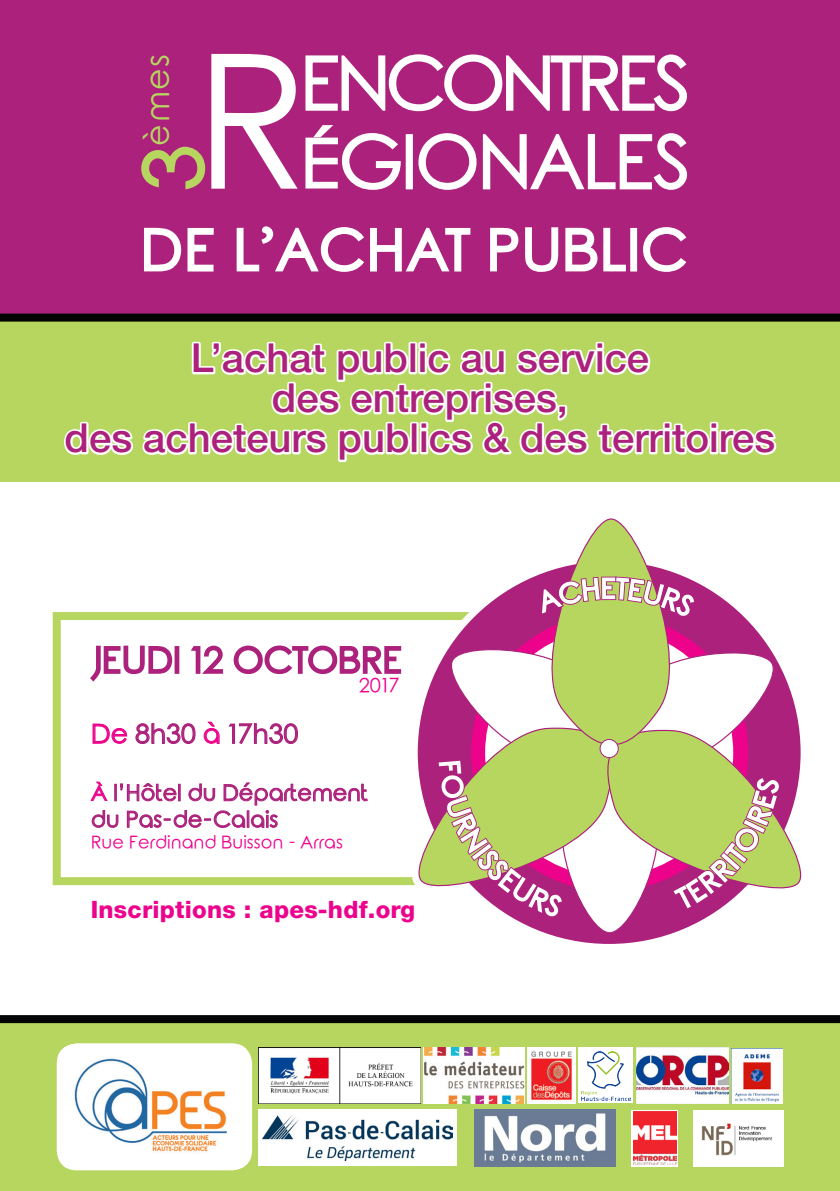
<style>
.page{position:relative;width:840px;height:1191px;background:#fff}
.page>*{position:absolute;margin:0;border:0;box-sizing:border-box;transform-origin:0 0}
.t1{font:186px "Rounded Elegance";color:#fff}
.t2{font:83.2px "Rounded Elegance";color:#b7d660}
.t3{font:73.8px "Rounded Elegance";letter-spacing:-.07em;color:#fff}
.t4{font:73.8px "Rounded Elegance";letter-spacing:-.05em;color:#fff}
.t5{font:56.2px "Rounded Elegance";letter-spacing:.025em;color:#fff}
.t6{font:500 40px "Helvetica Neue LT Std";color:#ac217b}
.t7{font:35.4px "Rounded Elegance";color:#ac217b}
.t8{font:33px "Rounded Elegance";color:#b7d660}
.t9{font:27.4px "Rounded Elegance";color:#fff}
.t10{font:26.4px "Rounded Elegance";color:#ac217b}
.t11{font:800 24px "Helvetica Neue LT Std";letter-spacing:.01em;color:#ed028c}
.t12{font:22px/26.4px "Rounded Elegance";color:#ac217b}
.t13{font:20px "Rounded Elegance";color:#ed028c}
.t14{font:17.6px "Rounded Elegance";color:#ed028c}
.s1{font-family:"Minion Pro";font-size:62px}
.s2{color:#ed028c}
</style>
<div class="page">
<div style="left:0;top:0;width:839px;height:317px;background:#ac217b"></div>
<svg style="left:305px;top:54px;width:382px;height:58px"></svg>
<svg style="left:141px;top:146px;width:65px;height:44px"></svg>
<svg style="left:305px;top:125px;width:96px;height:65px"></svg>
<div style="left:405px;top:134px;width:7px;height:55px;border:2px solid #fff"></div>
<svg style="left:418px;top:133px;width:269px;height:57px"></svg>
<svg style="left:144px;top:227px;width:70px;height:45px"></svg>
<svg style="left:236px;top:226px;width:235px;height:46px"></svg>
<svg style="left:490px;top:227px;width:136px;height:45px"></svg>
<div style="left:630px;top:228px;width:6px;height:43px;border:3px solid #fff"></div>
<svg style="left:643px;top:227px;width:44px;height:45px"></svg>
<div style="left:0;top:313px;width:839px;height:168px;background:#b7d660"></div>
<svg style="left:64px;top:341px;width:645px;height:122px"></svg>
<div style="left:709px;top:430px;width:9px;height:24px;border:4px solid #fff"></div>
<div style="left:709px;top:422px;width:9px;height:8px;border:4px solid #fff"></div>
<svg style="left:717px;top:427px;width:60px;height:28px"></svg>
<div style="left:0;top:1018px;width:839px;height:173px;background:#b7d660"></div>
<div style="left:57px;top:1043px;width:195px;height:127px;background:#fff;border-radius:20px"></div>
<img style="left:58px;top:1043px;width:185px;height:124px">
<img style="left:423px;top:1047px;width:101px;height:56px">
<img style="left:527px;top:1047px;width:48px;height:56px">
<div style="left:578px;top:1047px;width:54px;height:56px;background:#fff"></div>
<img style="left:581px;top:1051px;width:49px;height:49px">
<img style="left:693px;top:1110px;width:90px;height:56px">
<svg style="left:631px;top:1110px;width:46px;height:56px"></svg>
<img style="left:632px;top:1111px;width:43px;height:53px">
<img style="left:474px;top:1109px;width:141px;height:57px">
<img style="left:731px;top:1048px;width:51px;height:55px">
<div style="left:0;top:313px;width:839px;height:8px;background:#040503"></div>
<div style="left:0;top:1015px;width:839px;height:8px;background:#040503"></div>
<div style="left:258px;top:1109px;width:199px;height:57px;background:#fff"></div>
<img style="left:263px;top:1115px;width:189px;height:45px">
<img style="left:636px;top:1047px;width:92px;height:56px">
<img style="left:258px;top:1047px;width:162px;height:56px">
<svg style="left:88px;top:518px;width:714px;height:416px"></svg>
<p class="t1" style="left:194px;top:15px;width:115px">R</p>
<p class="t3" style="left:300px;top:41px;width:391px">ENCONTRES</p>
<p class="t8" style="left:138px;top:146px;width:93px;rotate:-90deg">èmes</p>
<p class="t4" style="left:300px;top:120px;width:391px">ÉGIONALES</p>
<p class="t5" style="left:140px;top:218px;width:548px">DE L<span class="s1">’</span>ACHAT PUBLIC</p>
<p class="t2" style="left:126px;top:191px;width:48px;rotate:-90deg">3</p>
<p class="t6" style="left:191px;top:334px;width:459px">L’achat public au service</p>
<p class="t6" style="left:272px;top:374px;width:297px">des entreprises,</p>
<p class="t6" style="left:65px;top:414px;width:711px">des acheteurs publics &amp; des territoires</p>
<p class="t7" style="left:91px;top:640px;width:312px">JEUDI 12 OCTOBRE</p>
<p class="t13" style="left:358px;top:673px;width:42px">2017</p>
<p class="t10" style="left:91px;top:718px;width:209px"><span class="s2">De</span> 8h30 <span class="s2">à</span> 17h30</p>
<p class="t12" style="left:91px;top:782px;width:278px"><span class="s2">À</span> l’Hôtel du Département du Pas-de-Calais</p>
<p class="t14" style="left:91px;top:832px;width:253px">Rue Ferdinand Buisson - Arras</p>
<p class="t11" style="left:91px;top:895px;width:326px">Inscriptions : apes-hdf.org</p>
<p class="t9" style="left:600px;top:573px;width:17px">E</p>
</div>
